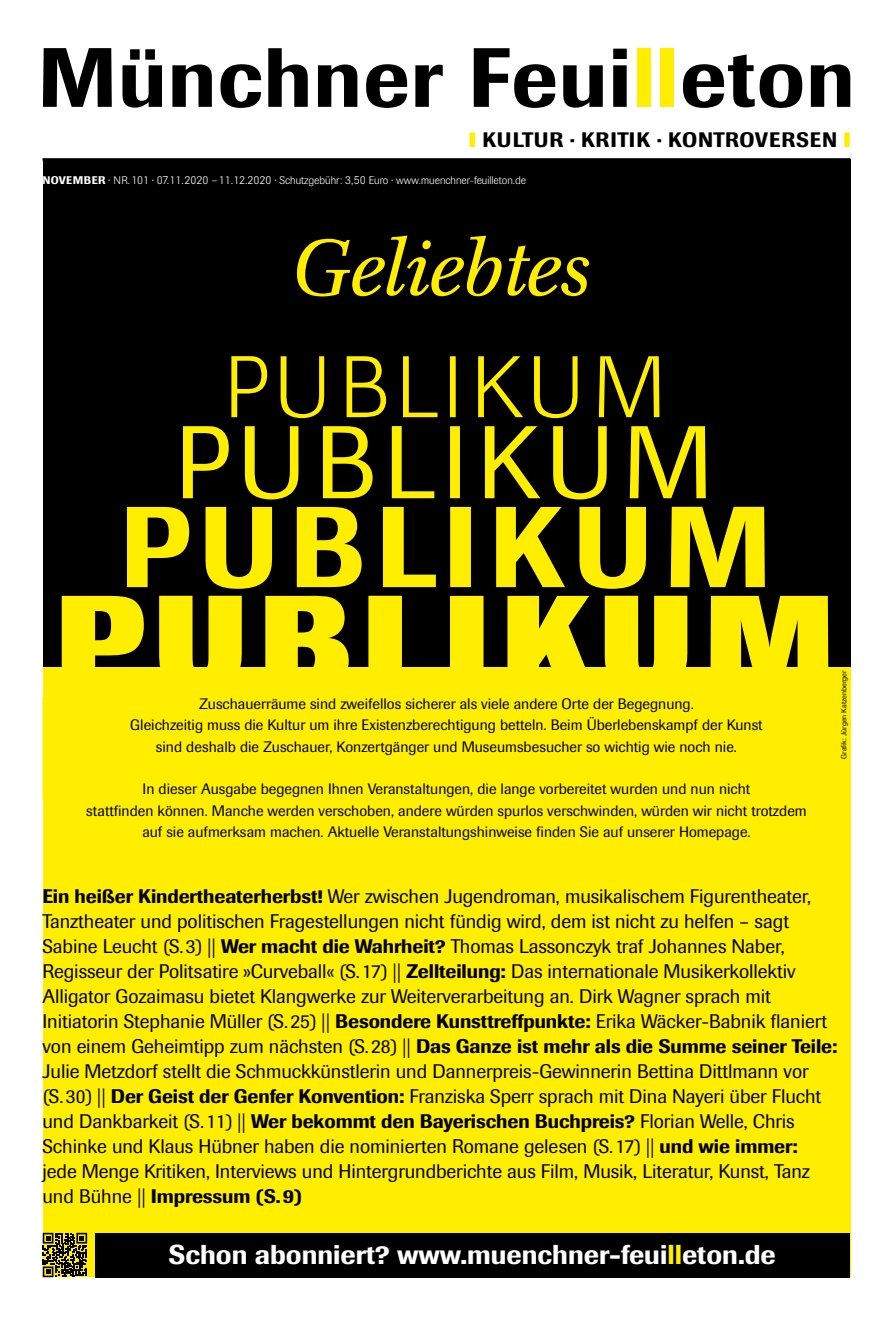
<style>
.page{position:relative;width:893px;height:1333px;background:#fff}
.page>*{position:absolute;margin:0;border:0;box-sizing:border-box;transform-origin:0 0}
.t1{font:500 83px "Imago";letter-spacing:.015em;color:#000}
.t2{font:italic 79px "Franklin Antiqua BQ";color:#fe0}
.t3{font:500 27px "Imago";color:#fff}
.t4{font:500 20.8px "Imago";letter-spacing:.035em;color:#000}
.t5{font:19.5px/25px "Imago";letter-spacing:-.005em;color:#000}
.t6{font:15px/21.3px "Imago";color:#000;text-align:center}
.t7{font:300 11px "Imago";color:#fff}
.t8{font:7.5px "Imago";color:#000}
.s1{color:#fe0}
.s2{font-weight:800;color:#fe0}
.s3{font-weight:500}
.s4{font-weight:400}
.s5{font-size:12px}
</style>
<div class="page">
<div style="left:43px;top:666px;width:807px;height:611px;background:#fe0"></div>
<div style="left:43px;top:159px;width:807px;height:507px;background:#000"></div>
<hr style="left:43px;top:158px;width:807px;height:3px;background:#000">
<div style="left:95px;top:1232px;width:755px;height:45px;background:#000"></div>
<svg style="left:43px;top:1232px;width:44px;height:45px"></svg>
<svg style="left:62px;top:595px;width:766px;height:72px;fill:#fe0"></svg>
<svg style="left:127px;top:507px;width:638px;height:81px"></svg>
<svg style="left:183px;top:426px;width:523px;height:73px"></svg>
<svg style="left:231px;top:356px;width:428px;height:62px"></svg>
<h1 class="t1" style="left:38px;top:28px;width:819px">Münchner Feui<span class="s1">ll</span>eton</h1>
<p class="t4" style="left:469px;top:128px;width:384px"><span class="s2">I</span> KULTUR · KRITIK · KONTROVERSEN <span class="s2">I</span></p>
<p class="t7" style="left:43px;top:173px;width:485px"><span class="s3">NOVEMBER</span> <span class="s4">·</span> NR.<span class="s5">101</span> <span class="s4">·</span> <span class="s5">07.11.2020 –11.12.2020</span> <span class="s4">·</span> Schutzgebühr: <span class="s5">3,50</span> Euro <span class="s4">·</span> www.muenchner-feuilleton.de</p>
<h2 class="t2" style="left:291px;top:225px;width:300px">Geliebtes</h2>
<p class="t6" style="left:130px;top:693px;width:634px">Zuschauerräume sind zweifellos sicherer als viele andere Orte der Begegnung.<br>Gleichzeitig muss die Kultur um ihre Existenzberechtigung betteln. Beim Überlebenskampf der Kunst sind deshalb die Zuschauer, Konzertgänger und Museumsbesucher so wichtig wie noch nie.</p>
<p class="t6" style="left:86px;top:778px;width:722px">In dieser Ausgabe begegnen Ihnen Veranstaltungen, die lange vorbereitet wurden und nun nicht<br>stattfinden können. Manche werden verschoben, andere würden spurlos verschwinden, würden wir nicht trotzdem auf sie aufmerksam machen. Aktuelle Veranstaltungshinweise finden Sie auf unserer Homepage.</p>
<p class="t8" style="left:839px;top:758px;width:90px;rotate:-90deg">Grafik: Jürgen Katzenberger</p>
<p class="t5" style="left:43px;top:884px;width:796px"><span class="s3">Ein heißer Kindertheaterherbst!</span> Wer zwischen Jugendroman, musikalischem Figurentheater, Tanztheater und politischen Fragestellungen nicht fündig wird, dem ist nicht zu helfen – sagt Sabine Leucht (S.3) || <span class="s3">Wer macht die Wahrheit?</span> Thomas Lassonczyk traf Johannes Naber, Regisseur der Politsatire »Curveball« (S.17) || <span class="s3">Zellteilung:</span> Das internationale Musikerkollektiv Alligator Gozaimasu bietet Klangwerke zur Weiterverarbeitung an. Dirk Wagner sprach mit Initiatorin Stephanie Müller (S.25) || <span class="s3">Besondere Kunsttreffpunkte:</span> Erika Wäcker-Babnik flaniert von einem Geheimtipp zum nächsten (S.28) || <span class="s3">Das Ganze ist mehr als die Summe seiner Teile:<br></span>Julie Metzdorf stellt die Schmuckkünstlerin und Dannerpreis-Gewinnerin Bettina Dittlmann vor (S.30) || <span class="s3">Der Geist der Genfer Konvention:</span> Franziska Sperr sprach mit Dina Nayeri über Flucht und Dankbarkeit (S.11) || <span class="s3">Wer bekommt den Bayerischen Buchpreis?</span> Florian Welle, Chris Schinke und Klaus Hübner haben die nominierten Romane gelesen (S.17) || <span class="s3">und wie immer:<br></span>jede Menge Kritiken, Interviews und Hintergrundberichte aus Film, Musik, Literatur, Kunst, Tanz und Bühne || <span class="s3">Impressum (S.9)</span></p>
<h3 class="t3" style="left:169px;top:1238px;width:609px">Schon abonniert? www.muenchner-feui<span class="s1">ll</span>eton.de</h3>
</div>
